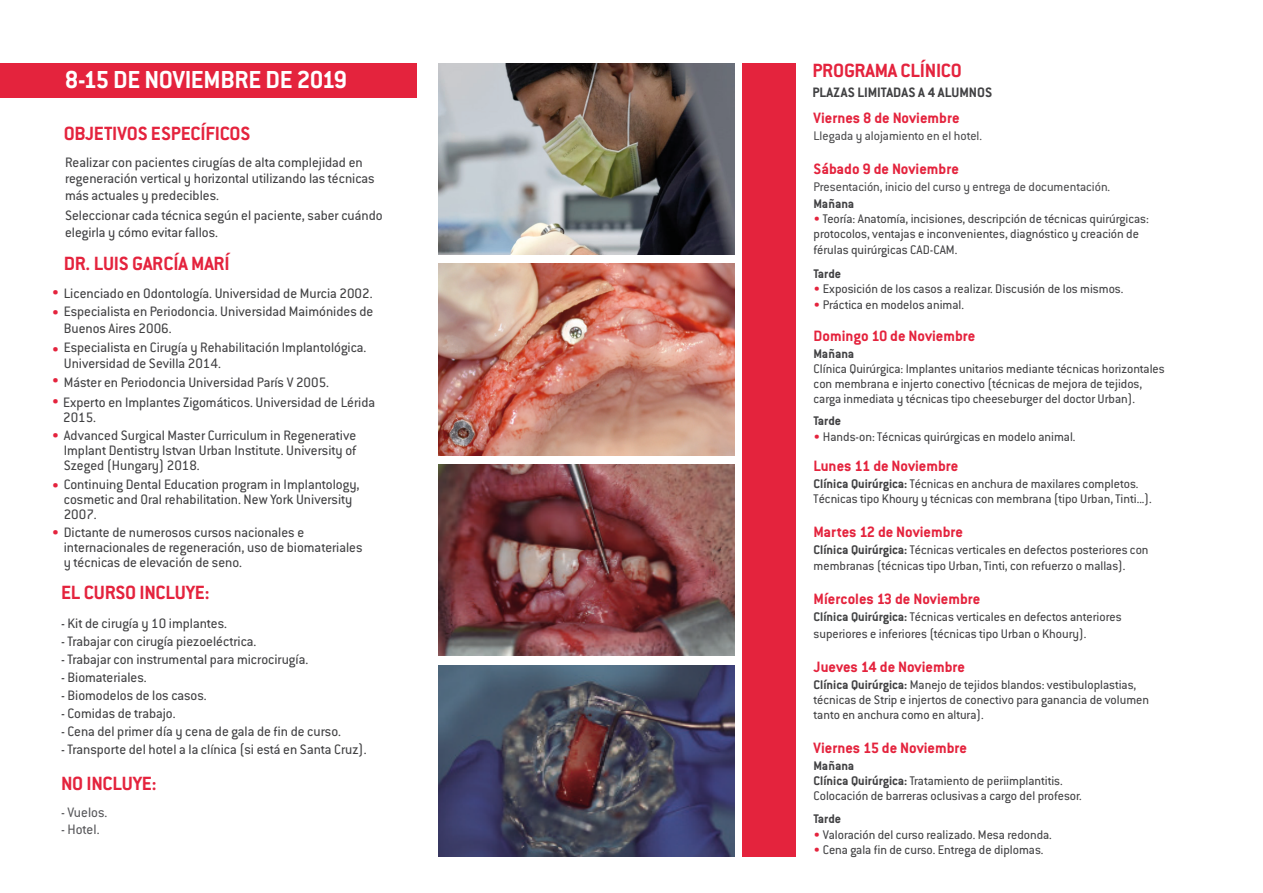
<style>
.page{position:relative;width:1263px;height:893px;background:#fff}
.page>*{position:absolute;margin:0;border:0;box-sizing:border-box;transform-origin:0 0}
.t1{font:700 27px "Conduit ITC Std";letter-spacing:-.02em;color:#fff}
.t2{font:700 21px "Conduit ITC Std";letter-spacing:-.01em;color:#e4233d}
.t3{font:700 16.5px "Conduit ITC Std";color:#e4233d}
.t4{font:15px/15px "Conduit ITC Std";color:#414143}
.t5{font:15px "Conduit ITC Std";color:#3f3f40}
.t6{font:700 15px "Conduit ITC Std";color:#414143}
.t7{font:15px "Conduit ITC Std";color:#58585b}
.t8{font:15px "Conduit ITC Std";color:#e4233d}
.t9{font:13.8px/15.1px "Conduit ITC Std";color:#414143}
.t10{font:13.8px "Conduit ITC Std";color:#4d4d4f}
.t11{font:700 13.8px "Conduit ITC Std";color:#414143}
.s1{color:#e4233d}
.s2{font-weight:700}
.s3{font-weight:700;color:#434445}
</style>
<div class="page">
<img style="left:439px;top:63px;width:295px;height:191px">
<img style="left:439px;top:264px;width:295px;height:191px">
<img style="left:439px;top:464px;width:295px;height:192px">
<img style="left:439px;top:665px;width:295px;height:192px">
<div style="left:0;top:64px;width:417px;height:34px;background:#e4233d"></div>
<div style="left:742px;top:63px;width:54px;height:794px;background:#e4233d"></div>
<p class="t1" style="left:65px;top:63px;width:284px">8-15 DE NOVIEMBRE DE 2019</p>
<p class="t2" style="left:64px;top:121px;width:188px">OBJETIVOS ESPECÍFICOS</p>
<p class="t4" style="left:65px;top:153px;width:311px;line-height:16.5px">Realizar con pacientes cirugías de alta complejidad en regeneración vertical y horizontal utilizando las técnicas más actuales y predecibles.</p>
<p class="t4" style="left:65px;top:207px;width:319px;line-height:16.5px">Seleccionar cada técnica según el paciente, saber cuándo elegirla y cómo evitar fallos.</p>
<p class="t2" style="left:64px;top:251px;width:167px">DR. LUIS GARCÍA MARÍ</p>
<p class="t5" style="left:52px;top:284px;width:322px"><span class="s1">•</span> Licenciado en Odontología. Universidad de Murcia 2002.</p>
<p class="t4" style="left:64px;top:303px;width:311px;line-height:16.5px;text-indent:-12px"><span class="s1">•</span> Especialista en Periodoncia. Universidad Maimónides de<br>Buenos Aires 2006.</p>
<p class="t4" style="left:64px;top:339px;width:304px">Especialista en Cirugía y Rehabilitación Implantológica.</p>
<p class="t4" style="left:64px;top:356px;width:159px">Universidad de Sevilla 2014.</p>
<p class="t8" style="left:52px;top:340px;width:9px">•</p>
<p class="t4" style="left:64px;top:374px;width:267px">Máster en Periodoncia Universidad París V 2005.</p>
<p class="t4" style="left:63px;top:394px;width:314px;text-indent:-11px"><span class="s1">•</span> Experto en Implantes Zigomáticos. Universidad de Lérida<br>2015.</p>
<p class="t4" style="left:64px;top:428px;width:294px;text-align:justify;text-indent:-12px"><span class="s1">•</span> Advanced Surgical Master Curriculum in Regenerative Implant Dentistry Istvan Urban Institute. University of Szeged (Hungary) 2018.</p>
<p class="t4" style="left:64px;top:476px;width:297px;text-indent:-12px"><span class="s1">•</span> Continuing Dental Education program in Implantology, cosmetic and Oral rehabilitation. New York University<br>2007.</p>
<p class="t4" style="left:64px;top:524px;width:300px;text-indent:-12px"><span class="s1">•</span> Dictante de numerosos cursos nacionales e internacionales de regeneración, uso de biomateriales y técnicas de elevación de seno.</p>
<p class="t8" style="left:52px;top:371px;width:9px">•</p>
<p class="t2" style="left:61px;top:580px;width:150px">EL CURSO INCLUYE:</p>
<p class="t4" style="left:61px;top:615px;width:168px">- Kit de cirugía y 10 implantes.</p>
<p class="t4" style="left:61px;top:633px;width:197px">- Trabajar con cirugía piezoeléctrica.</p>
<p class="t4" style="left:61px;top:651px;width:249px">- Trabajar con instrumental para microcirugía.</p>
<p class="t4" style="left:61px;top:669px;width:87px">- Biomateriales.</p>
<p class="t4" style="left:61px;top:687px;width:147px">- Biomodelos de los casos.</p>
<p class="t4" style="left:61px;top:705px;width:116px">- Comidas de trabajo.</p>
<p class="t4" style="left:61px;top:723px;width:281px">- Cena del primer día y cena de gala de fin de curso.</p>
<p class="t4" style="left:61px;top:741px;width:307px">- Transporte del hotel a la clínica (si está en Santa Cruz).</p>
<p class="t2" style="left:61px;top:770px;width:97px">NO INCLUYE:</p>
<p class="t7" style="left:61px;top:803px;width:48px">- Vuelos.</p>
<p class="t7" style="left:61px;top:820px;width:40px">- Hotel.</p>
<p class="t2" style="left:812px;top:58px;width:151px">PROGRAMA CLÍNICO</p>
<p class="t6" style="left:812px;top:83px;width:181px">PLAZAS LIMITADAS A 4 ALUMNOS</p>
<p class="t3" style="left:814px;top:107px;width:147px">Viernes 8 de Noviembre</p>
<p class="t10" style="left:814px;top:127px;width:170px">Llegada y alojamiento en el hotel.</p>
<p class="t3" style="left:814px;top:159px;width:147px">Sábado 9 de Noviembre</p>
<p class="t10" style="left:814px;top:178px;width:298px">Presentación, inicio del curso y entrega de documentación.</p>
<p class="t11" style="left:814px;top:195px;width:42px">Mañana</p>
<p class="t9" style="left:814px;top:211px;width:337px"><span class="s1">•</span> Teoría: Anatomía, incisiones, descripción de técnicas quirúrgicas:</p>
<p class="t9" style="left:814px;top:226px;width:327px;line-height:15.9px">protocolos, ventajas e inconvenientes, diagnóstico y creación de férulas quirúrgicas CAD-CAM.</p>
<p class="t11" style="left:814px;top:265px;width:29px">Tarde</p>
<p class="t9" style="left:814px;top:281px;width:311px"><span class="s1">•</span> Exposición de los casos a realizar. Discusión de los mismos.</p>
<p class="t9" style="left:814px;top:296px;width:152px"><span class="s1">•</span> Práctica en modelos animal.</p>
<p class="t3" style="left:814px;top:326px;width:163px">Domingo 10 de Noviembre</p>
<p class="t11" style="left:814px;top:345px;width:42px">Mañana</p>
<p class="t9" style="left:814px;top:361px;width:353px">Clínica Quirúrgica: Implantes unitarios mediante técnicas horizontales con membrana e injerto conectivo (técnicas de mejora de tejidos, carga inmediata y técnicas tipo cheeseburger del doctor Urban).</p>
<p class="t11" style="left:814px;top:413px;width:29px">Tarde</p>
<p class="t9" style="left:814px;top:429px;width:263px"><span class="s1">•</span> Hands-on: Técnicas quirúrgicas en modelo animal.</p>
<p class="t3" style="left:814px;top:456px;width:146px">Lunes 11 de Noviembre</p>
<p class="t9" style="left:814px;top:476px;width:340px"><span class="s2">Clínica Quirúrgica:</span> Técnicas en anchura de maxilares completos.<br>Técnicas tipo Khoury y técnicas con membrana (tipo Urban, Tinti...).</p>
<p class="t3" style="left:814px;top:522px;width:151px">Martes 12 de Noviembre</p>
<p class="t9" style="left:814px;top:542px;width:336px"><span class="s2">Clínica Quirúrgica:</span> Técnicas verticales en defectos posteriores con membranas (técnicas tipo Urban, Tinti, con refuerzo o mallas).</p>
<p class="t3" style="left:814px;top:588px;width:168px">Míercoles 13 de Noviembre</p>
<p class="t9" style="left:814px;top:608px;width:310px"><span class="s3">Clínica Quirúrgica:</span> Técnicas verticales en defectos anteriores</p>
<p class="t9" style="left:814px;top:625px;width:274px">superiores e inferiores (técnicas tipo Urban o Khoury).</p>
<p class="t3" style="left:814px;top:657px;width:153px">Jueves 14 de Noviembre</p>
<p class="t9" style="left:814px;top:677px;width:337px"><span class="s2">Clínica Quirúrgica:</span> Manejo de tejidos blandos: vestibuloplastias, técnicas de Strip e injertos de conectivo para ganancia de volumen tanto en anchura como en altura).</p>
<p class="t3" style="left:814px;top:738px;width:155px">Viernes 15 de Noviembre</p>
<p class="t11" style="left:814px;top:758px;width:42px">Mañana</p>
<p class="t9" style="left:814px;top:773px;width:251px"><span class="s2">Clínica Quirúrgica:</span> Tratamiento de periimplantitis.</p>
<p class="t9" style="left:814px;top:788px;width:270px">Colocación de barreras oclusivas a cargo del profesor.</p>
<p class="t11" style="left:814px;top:811px;width:29px">Tarde</p>
<p class="t9" style="left:814px;top:826px;width:240px"><span class="s1">•</span> Valoración del curso realizado. Mesa redonda.</p>
<p class="t9" style="left:814px;top:842px;width:231px"><span class="s1">•</span> Cena gala fin de curso. Entrega de diplomas.</p>
</div>
